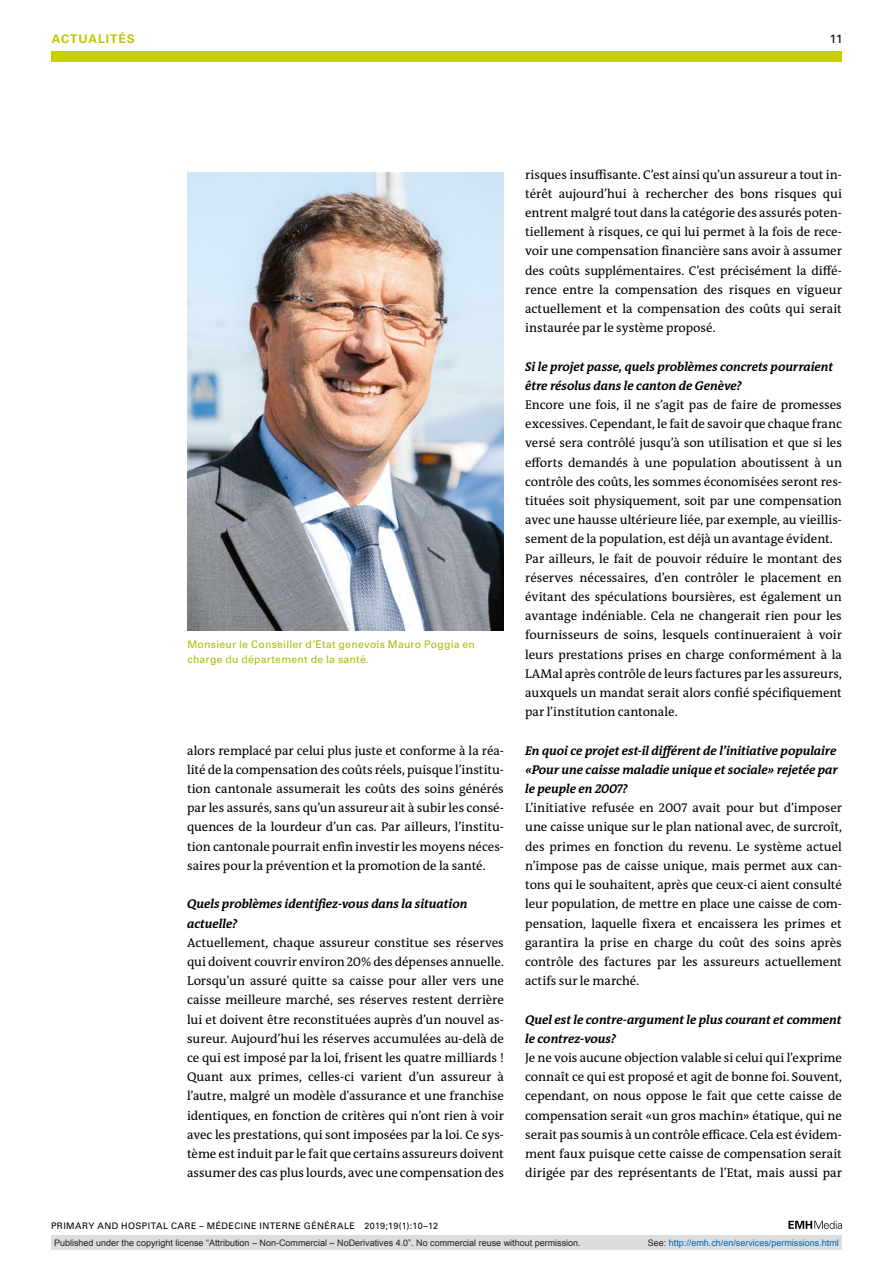
<style>
.page{position:relative;width:893px;height:1263px;background:#fff}
.page>*{position:absolute;margin:0;border:0;box-sizing:border-box;transform-origin:0 0}
.t1{font:12.75px/19.2px "The Antiqua B W5 Plain";letter-spacing:-.005em;color:#000;text-align:justify}
.t2{font:italic 700 12.75px/19.2px "The Antiqua B W7";letter-spacing:-.005em;color:#000}
.t3{font:700 12px "Univers LT Std";letter-spacing:.08em;color:#c0c700}
.t4{font:12px "Univers LT Std";color:#000}
.t5{font:10.5px/15.8px "Univers LT Std";letter-spacing:.02em;color:#b1b800}
.t6{font:9px "Arial";color:#231f20}
.t7{font:9px "Univers LT Std";letter-spacing:.05em;color:#000}
.t8{font:9px "Arial";color:#0166b3}
.s1{color:#231f20}
</style>
<div class="page">
<svg style="left:788px;top:1221px;width:54px;height:8px"></svg>
<div style="left:51px;top:51px;width:791px;height:11px;background:#c8cf00"></div>
<img style="left:187px;top:173px;width:317px;height:457px">
<div style="left:51px;top:1235px;width:791px;height:15px;background:#dcdddf"></div>
<p class="t3" style="left:52px;top:31px;width:84px">ACTUALITÉS</p>
<p class="t4" style="left:830px;top:31px;width:14px">11</p>
<p class="t5" style="left:187px;top:636px;width:289px">Monsieur le Conseiller d’Etat genevois Mauro Poggia en charge du département de la santé.</p>
<p class="t1" style="left:187px;top:741px;width:318px">alors remplacé par celui plus juste et conforme à la réa&shy;lité de la compensation des coûts réels, puisque l’institu&shy;tion cantonale assumerait les coûts des soins générés par les assurés, sans qu’un assureur ait à subir les consé&shy;quences de la lourdeur d’un cas. Par ailleurs, l’institu&shy;tion cantonale pourrait enfin investir les moyens néces&shy;saires pour la prévention et la promotion de la santé.</p>
<p class="t2" style="left:187px;top:894px;width:282px">Quels problèmes identifiez-vous dans la situation actuelle?</p>
<p class="t1" style="left:187px;top:933px;width:318px">Actuellement, chaque assureur constitue ses réserves qui doivent couvrir environ 20% des dépenses annuelle.<br>Lorsqu’un assuré quitte sa caisse pour aller vers une caisse meilleure marché, ses réserves restent derrière lui et doivent être reconstituées auprès d’un nouvel as&shy;sureur. Aujourd’hui les réserves accumulées au-delà de ce qui est imposé par la loi, frisent les quatre milliards !<br>Quant aux primes, celles-ci varient d’un assureur à l’autre, malgré un modèle d’assurance et une franchise identiques, en fonction de critères qui n’ont rien à voir avec les prestations, qui sont imposées par la loi. Ce sys&shy;tème est induit par le fait que certains assureurs doivent assumer des cas plus lourds, avec une compensation des</p>
<p class="t1" style="left:525px;top:165px;width:318px">risques insuffisante. C’est ainsi qu’un assureur a tout in&shy;térêt aujourd’hui à rechercher des bons risques qui entrent malgré tout dans la catégorie des assurés poten&shy;tiellement à risques, ce qui lui permet à la fois de rece&shy;voir une compensation financière sans avoir à assumer des coûts supplémentaires. C’est précisément la diffé&shy;rence entre la compensation des risques en vigueur actuellement et la compensation des coûts qui serait instaurée par le système proposé.</p>
<p class="t2" style="left:525px;top:357px;width:309px">Si le projet passe, quels problèmes concrets pourraient être résolus dans le canton de Genève?</p>
<p class="t1" style="left:525px;top:395px;width:318px;text-align:left">Encore une fois, il ne s’agit pas de faire de promesses excessives. Cependant, le fait de savoir que chaque franc versé sera contrôlé jusqu’à son utilisation et que si les efforts demandés à une population aboutissent à un contrôle des coûts, les sommes économisées seront res&shy;tituées soit physiquement, soit par une compensation avec une hausse ultérieure liée, par exemple, au vieillis&shy;sement de la population, est déjà un avantage évident.<br>Par ailleurs, le fait de pouvoir réduire le montant des réserves nécessaires, d’en contrôler le placement en évitant des spéculations boursières, est également un avantage indéniable. Cela ne changerait rien pour les fournisseurs de soins, lesquels continueraient à voir leurs prestations prises en charge conformément à la LAMal après contrôle de leurs factures par les assureurs, auxquels un mandat serait alors confié spécifiquement par l’institution cantonale.</p>
<p class="t2" style="left:525px;top:741px;width:314px;text-align:justify">En quoi ce projet est-il différent de l’initiative populaire «Pour une caisse maladie unique et sociale» rejetée par le peuple en 2007?</p>
<p class="t1" style="left:525px;top:798px;width:318px">L’initiative refusée en 2007 avait pour but d’imposer une caisse unique sur le plan national avec, de surcroît, des primes en fonction du revenu. Le système actuel n’impose pas de caisse unique, mais permet aux can&shy;tons qui le souhaitent, après que ceux-ci aient consulté leur population, de mettre en place une caisse de com&shy;pensation, laquelle fixera et encaissera les primes et garantira la prise en charge du coût des soins après contrôle des factures par les assureurs actuellement actifs sur le marché.</p>
<p class="t2" style="left:525px;top:1010px;width:318px">Quel est le contre-argument le plus courant et comment le contrez-vous?</p>
<p class="t1" style="left:525px;top:1048px;width:318px">Je ne vois aucune objection valable si celui qui l’exprime connaît ce qui est proposé et agit de bonne foi. Souvent, cependant, on nous oppose le fait que cette caisse de compensation serait «un gros machin» étatique, qui ne serait pas soumis à un contrôle efficace. Cela est évidem&shy;ment faux puisque cette caisse de compensation serait dirigée par des représentants de l’Etat, mais aussi par</p>
<p class="t7" style="left:51px;top:1220px;width:389px">PRIMARY AND HOSPITAL CARE – MÉDECINE INTERNE GÉNÉRALE 2019;19(1):10–12</p>
<p class="t6" style="left:54px;top:1237px;width:528px">Published under the copyright license “Attribution – Non-Commercial – NoDerivatives 4.0”. No commercial reuse without permission.</p>
<p class="t8" style="left:648px;top:1237px;width:193px"><span class="s1">See:</span> http://emh.ch/en/services/permissions.html</p>
</div>
